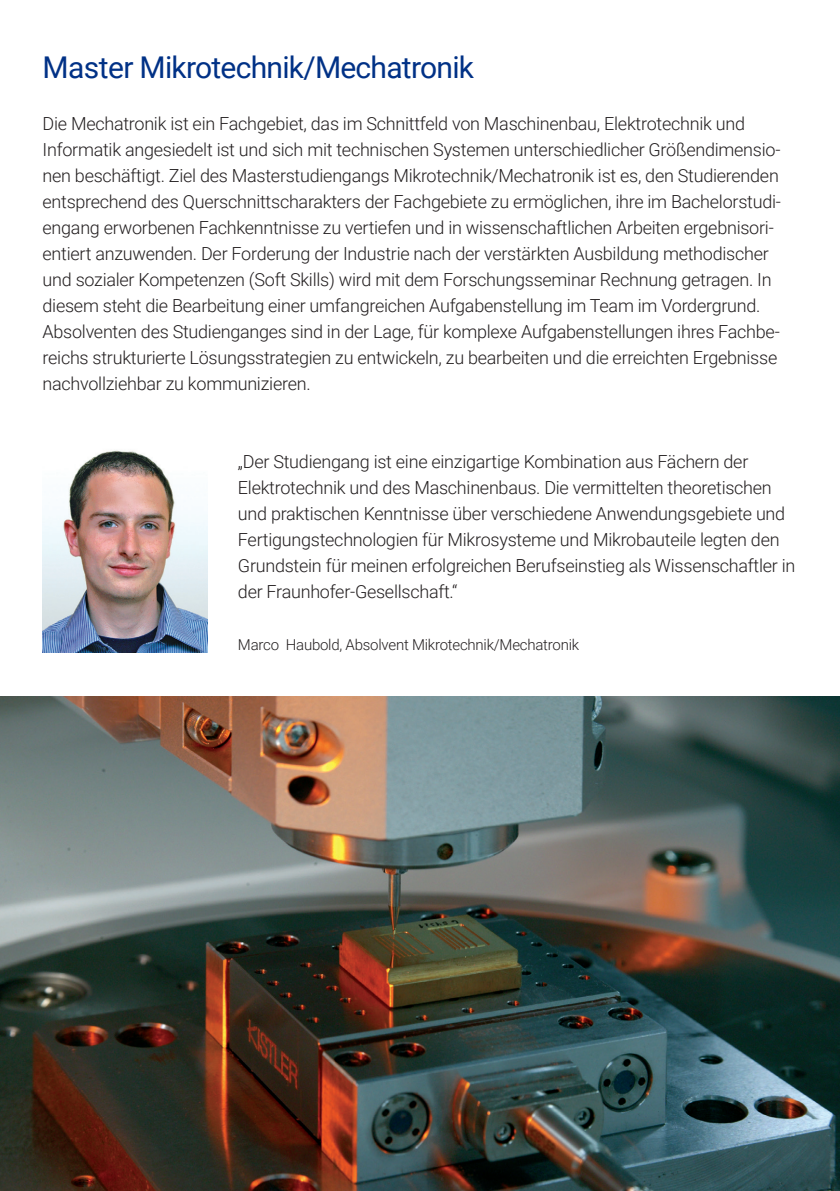
<style>
.page{position:relative;width:840px;height:1191px;background:#fff}
.page>*{position:absolute;margin:0;border:0;box-sizing:border-box;transform-origin:0 0}
.Studienbeschreibung{font:30px "Roboto";letter-spacing:-.025em;color:#003186}
.Mengentext{font:300 18px/26px "Roboto";letter-spacing:-.015em;color:#231f20}
.Marginalien{font:300 15px "Roboto";letter-spacing:-.015em;color:#231f20}
</style>
<div class="page">
<img style="left:0;top:697px;width:839px;height:494px">
<img style="left:43px;top:450px;width:164px;height:202px">
<p class="Studienbeschreibung" style="left:43px;top:46px;width:433px">Master Mikrotechnik/Mechatronik</p>
<p class="Mengentext" style="left:43px;top:110px;width:739px">Die Mechatronik ist ein Fachgebiet, das im Schnittfeld von Maschinenbau, Elektrotechnik und Informatik angesiedelt ist und sich mit technischen Systemen unterschiedlicher Größendimensio&shy;nen beschäftigt. Ziel des Masterstudiengangs Mikrotechnik/Mechatronik ist es, den Studierenden entsprechend des Querschnittscharakters der Fachgebiete zu ermöglichen, ihre im Bachelorstudi&shy;engang erworbenen Fachkenntnisse zu vertiefen und in wissenschaftlichen Arbeiten ergebnisori&shy;entiert anzuwenden. Der Forderung der Industrie nach der verstärkten Ausbildung methodischer und sozialer Kompetenzen (Soft Skills) wird mit dem Forschungsseminar Rechnung getragen. In diesem steht die Bearbeitung einer umfangreichen Aufgabenstellung im Team im Vordergrund.<br>Absolventen des Studienganges sind in der Lage, für komplexe Aufgabenstellungen ihres Fachbe&shy;reichs strukturierte Lösungsstrategien zu entwickeln, zu bearbeiten und die erreichten Ergebnisse nachvollziehbar zu kommunizieren.</p>
<p class="Mengentext" style="left:238px;top:448px;width:558px">„Der Studiengang ist eine einzigartige Kombination aus Fächern der Elektrotechnik und des Maschinenbaus. Die vermittelten theoretischen und praktischen Kenntnisse über verschiedene Anwendungsgebiete und Fertigungstechnologien für Mikrosysteme und Mikrobauteile legten den Grundstein für meinen erfolgreichen Berufseinstieg als Wissenschaftler in der Fraunhofer-Gesellschaft.“</p>
<p class="Marginalien" style="left:238px;top:634px;width:342px">Marco Haubold, Absolvent Mikrotechnik/Mechatronik</p>
</div>
